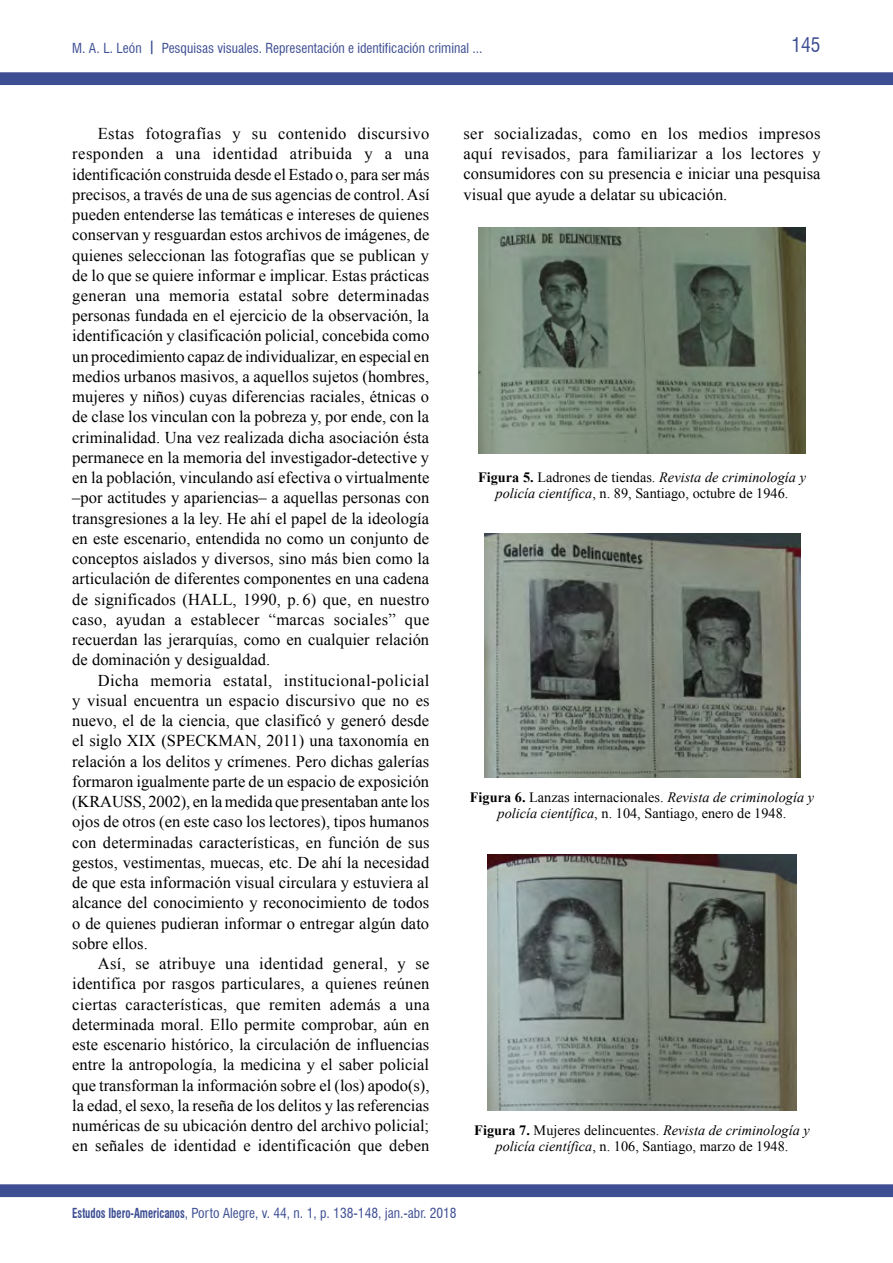
<style>
.page{position:relative;width:893px;height:1263px;background:#fff}
.page>*{position:absolute;margin:0;border:0;box-sizing:border-box;transform-origin:0 0}
.t1{font:condensed 19.5px "Swiss 721 BT";color:#3d4e93}
.t2{font:16.5px/20.2px "Times New Roman";color:#000;text-align:justify}
.t3{font:14.25px/16.5px "Times New Roman";color:#000;text-align:center}
.t4{font:condensed 13.5px "Swiss 721 BT";color:#3d4e93}
.s1{font-weight:700}
.s2{font-style:italic}
</style>
<div class="page">
<div style="left:0;top:72px;width:893px;height:13px;background:#3d4e93;border:2px solid #3d4e93"></div>
<div style="left:1px;top:1185px;width:891px;height:11px;background:#3d4e93"></div>
<div style="left:0;top:1184px;width:893px;height:13px;border:2px solid #3d4e93"></div>
<img style="left:487px;top:855px;width:310px;height:255px">
<img style="left:479px;top:228px;width:326px;height:225px">
<img style="left:484px;top:533px;width:316px;height:244px">
<p class="t4" style="left:72px;top:40px;width:412px">M. A. L. León <span class="s1">|</span> Pesquisas visuales. Representación e identificación criminal ...</p>
<p class="t1" style="left:791px;top:33px;width:31px">145</p>
<p class="t2" style="left:72px;top:123px;width:359px;text-indent:26px">Estas fotografías y su contenido discursivo responden a una identidad atribuida y a una identificación construida desde el Estado o, para ser más precisos, a través de una de sus agencias de control. Así pueden entenderse las temáticas e intereses de quienes conservan y resguardan estos archivos de imágenes, de quienes seleccionan las fotografías que se publican y de lo que se quiere informar e implicar. Estas prácticas generan una memoria estatal sobre determinadas personas fundada en el ejercicio de la observación, la identificación y clasificación policial, concebida como un procedimiento capaz de individualizar, en especial en medios urbanos masivos, a aquellos sujetos (hombres, mujeres y niños) cuyas diferencias raciales, étnicas o de clase los vinculan con la pobreza y, por ende, con la criminalidad. Una vez realizada dicha asociación ésta permanece en la memoria del investigador-detective y en la población, vinculando así efectiva o virtualmente –por actitudes y apariencias– a aquellas personas con transgresiones a la ley. He ahí el papel de la ideología en este escenario, entendida no como un conjunto de conceptos aislados y diversos, sino más bien como la articulación de diferentes componentes en una cadena de significados (HALL, 1990, p. 6) que, en nuestro caso, ayudan a establecer “marcas sociales” que recuerdan las jerarquías, como en cualquier relación de dominación y desigualdad.</p>
<p class="t2" style="left:72px;top:670px;width:359px;text-indent:26px">Dicha memoria estatal, institucional-policial y visual encuentra un espacio discursivo que no es nuevo, el de la ciencia, que clasificó y generó desde el siglo XIX (SPECKMAN, 2011) una taxonomía en relación a los delitos y crímenes. Pero dichas galerías formaron igualmente parte de un espacio de exposición (KRAUSS, 2002), en la medida que presentaban ante los ojos de otros (en este caso los lectores), tipos humanos con determinadas características, en función de sus gestos, vestimentas, muecas, etc. De ahí la necesidad de que esta información visual circulara y estuviera al alcance del conocimiento y reconocimiento de todos o de quienes pudieran informar o entregar algún dato sobre ellos.</p>
<p class="t2" style="left:72px;top:953px;width:359px;text-indent:26px">Así, se atribuye una identidad general, y se identifica por rasgos particulares, a quienes reúnen ciertas características, que remiten además a una determinada moral. Ello permite comprobar, aún en este escenario histórico, la circulación de influencias entre la antropología, la medicina y el saber policial que transforman la información sobre el (los) apodo(s), la edad, el sexo, la reseña de los delitos y las referencias numéricas de su ubicación dentro del archivo policial; en señales de identidad e identificación que deben</p>
<p class="t2" style="left:463px;top:123px;width:359px">ser socializadas, como en los medios impresos aquí revisados, para familiarizar a los lectores y consumidores con su presencia e iniciar una pesquisa visual que ayude a delatar su ubicación.</p>
<p class="t3" style="left:478px;top:469px;width:329px"><span class="s1">Figura 5.</span> Ladrones de tiendas. <span class="s2">Revista de criminología y policía científica</span>, n. 89, Santiago, octubre de 1946.</p>
<p class="t3" style="left:470px;top:789px;width:346px"><span class="s1">Figura 6.</span> Lanzas internacionales. <span class="s2">Revista de criminología y policía científica</span>, n. 104, Santiago, enero de 1948.</p>
<p class="t3" style="left:474px;top:1121px;width:337px"><span class="s1">Figura 7.</span> Mujeres delincuentes. <span class="s2">Revista de criminología y policía científica</span>, n. 106, Santiago, marzo de 1948.</p>
<p class="t4" style="left:72px;top:1205px;width:386px"><span class="s1">Estudos Ibero-Americanos</span>, Porto Alegre, v. 44, n. 1, p. 138-148, jan.-abr. 2018</p>
</div>
